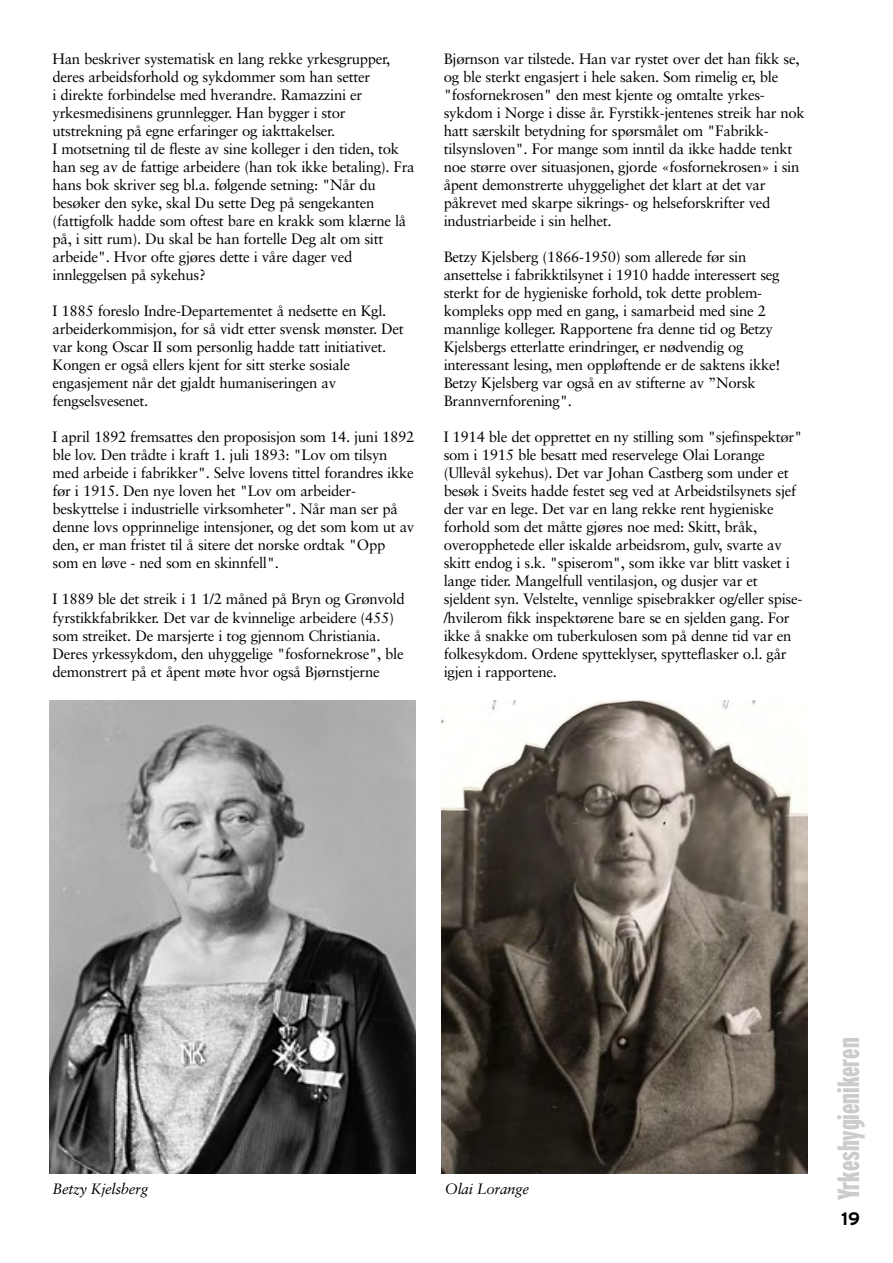
<style>
.page{position:relative;width:893px;height:1263px;background:#fff}
.page>*{position:absolute;margin:0;border:0;box-sizing:border-box;transform-origin:0 0}
.t1{font:900 extra-condensed 30.3px "Interstate";color:#ccc}
.t2{font:700 18px "Interstate";color:#000}
.t3{font:15px/18px "Sabon";letter-spacing:-.02em;color:#000}
.t4{font:italic 15px "Sabon";letter-spacing:-.02em;color:#000}
</style>
<div class="page">
<img style="left:50px;top:700px;width:365px;height:473px">
<img style="left:442px;top:700px;width:366px;height:473px">
<p class="t3" style="left:53px;top:51px;width:339px">Han beskriver systematisk en lang rekke yrkesgrupper, deres arbeidsforhold og sykdommer som han setter</p>
<p class="t3" style="left:53px;top:87px;width:311px">i direkte forbindelse med hverandre. Ramazzini er yrkesmedisinens grunnlegger. Han bygger i stor utstrekning på egne erfaringer og iakttakelser.</p>
<p class="t3" style="left:53px;top:141px;width:364px">I motsetning til de fleste av sine kolleger i den tiden, tok han seg av de fattige arbeidere (han tok ikke betaling). Fra hans bok skriver seg bl.a. følgende setning: "Når du besøker den syke, skal Du sette Deg på sengekanten (fattigfolk hadde som oftest bare en krakk som klærne lå på, i sitt rum). Du skal be han fortelle Deg alt om sitt arbeide". Hvor ofte gjøres dette i våre dager ved innleggelsen på sykehus?</p>
<p class="t3" style="left:53px;top:303px;width:353px">I 1885 foreslo Indre-Departementet å nedsette en Kgl. arbeiderkommisjon, for så vidt etter svensk mønster. Det var kong Oscar II som personlig hadde tatt initiativet.<br>Kongen er også ellers kjent for sitt sterke sosiale engasjement når det gjaldt humaniseringen av fengselsvesenet.</p>
<p class="t3" style="left:53px;top:429px;width:363px">I april 1892 fremsattes den proposisjon som 14. juni 1892 ble lov. Den trådte i kraft 1. juli 1893: "Lov om tilsyn med arbeide i fabrikker". Selve lovens tittel forandres ikke før i 1915. Den nye loven het "Lov om arbeider - beskyttelse i industrielle virksomheter". Når man ser på denne lovs opprinnelige intensjoner, og det som kom ut av den, er man fristet til å sitere det norske ordtak "Opp som en løve - ned som en skinnfell".</p>
<p class="t3" style="left:53px;top:591px;width:354px">I 1889 ble det streik i 1 1/2 måned på Bryn og Grønvold fyrstikkfabrikker. Det var de kvinnelige arbeidere (455) som streiket. De marsjerte i tog gjennom Christiania.<br>Deres yrkessykdom, den uhyggelige "fosfornekrose", ble demonstrert på et åpent møte hvor også Bjørnstjerne</p>
<p class="t3" style="left:444px;top:51px;width:363px">Bjørnson var tilstede. Han var rystet over det han fikk se, og ble sterkt engasjert i hele saken. Som rimelig er, ble "fosfornekrosen" den mest kjente og omtalte yrkes - sykdom i Norge i disse år. Fyrstikk-jentenes streik har nok hatt særskilt betydning for spørsmålet om "Fabrikk - tilsynsloven". For mange som inntil da ikke hadde tenkt noe større over situasjonen, gjorde «fosfornekrosen» i sin åpent demonstrerte uhyggelighet det klart at det var påkrevet med skarpe sikrings- og helseforskrifter ved industriarbeide i sin helhet.</p>
<p class="t3" style="left:444px;top:249px;width:338px">Betzy Kjelsberg (1866-1950) som allerede før sin ansettelse i fabrikktilsynet i 1910 hadde interessert seg sterkt for de hygieniske forhold, tok dette problem - kompleks opp med en gang, i samarbeid med sine 2 mannlige kolleger. Rapportene fra denne tid og Betzy Kjelsbergs etterlatte erindringer, er nødvendig og interessant lesing, men oppløftende er de saktens ikke!<br>Betzy Kjelsberg var også en av stifterne av ”Norsk Brannvernforening".</p>
<p class="t3" style="left:444px;top:429px;width:360px">I 1914 ble det opprettet en ny stilling som "sjefinspektør" som i 1915 ble besatt med reservelege Olai Lorange (Ullevål sykehus). Det var Johan Castberg som under et besøk i Sveits hadde festet seg ved at Arbeidstilsynets sjef der var en lege. Det var en lang rekke rent hygieniske forhold som det måtte gjøres noe med: Skitt, bråk, overopphetede eller iskalde arbeidsrom, gulv, svarte av skitt endog i s.k. "spiserom", som ikke var blitt vasket i lange tider. Mangelfull ventilasjon, og dusjer var et sjeldent syn. Velstelte, vennlige spisebrakker og/eller spise-/hvilerom fikk inspektørene bare se en sjelden gang. For ikke å snakke om tuberkulosen som på denne tid var en folkesykdom. Ordene spytteklyser, spytteflasker o.l. går igjen i rapportene.</p>
<p class="t4" style="left:53px;top:1182px;width:97px">Betzy Kjelsberg</p>
<p class="t4" style="left:445px;top:1182px;width:86px">Olai Lorange</p>
<p class="t1" style="left:837px;top:1200px;width:164px;rotate:-90deg">Yrkeshygienikeren</p>
<p class="t2" style="left:841px;top:1212px;width:20px">19</p>
</div>
